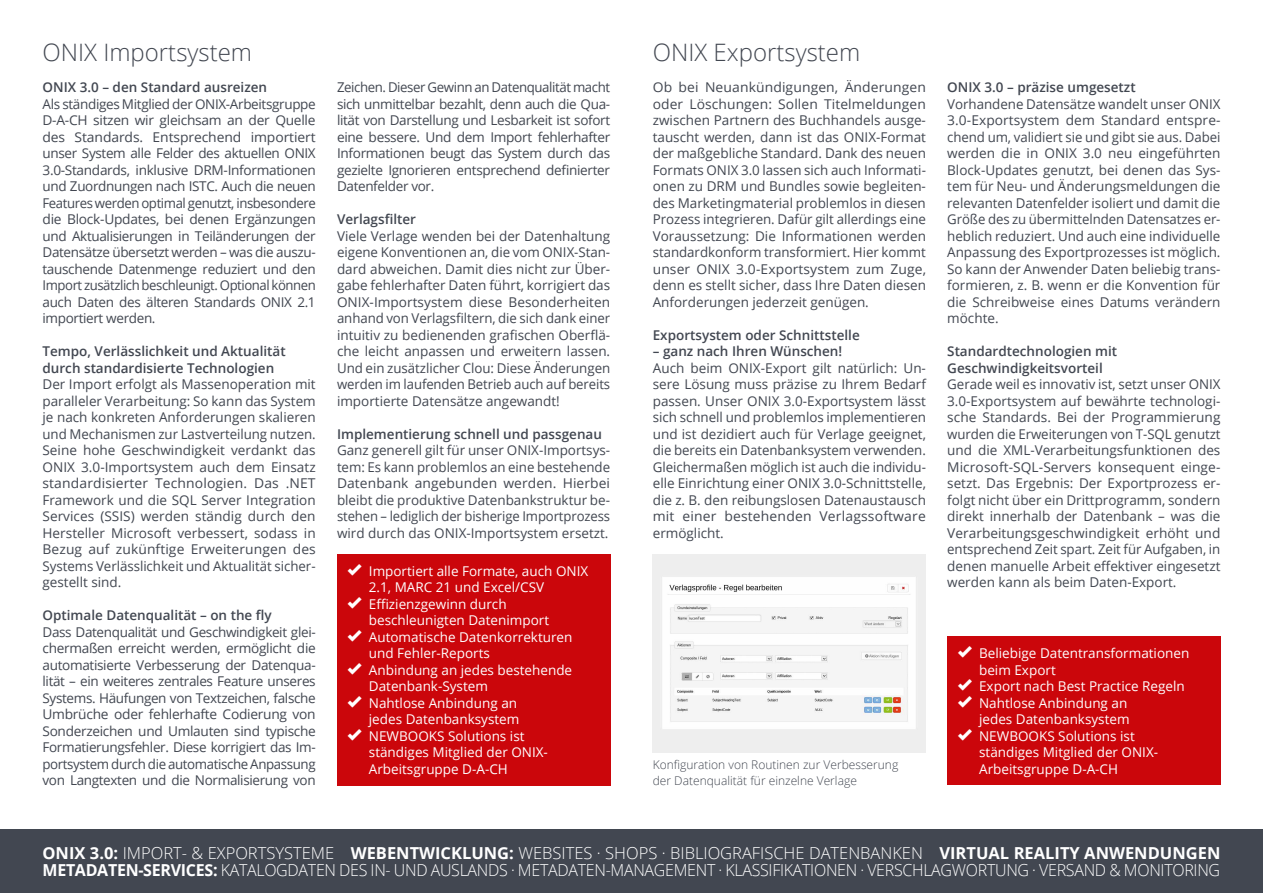
<style>
.page{position:relative;width:1263px;height:893px;background:#fff}
.page>*{position:absolute;margin:0;border:0;box-sizing:border-box;transform-origin:0 0}
.t1{font:300 24px "Open Sans";color:#424751}
.t2{font:300 16.5px/16.5px "Open Sans";letter-spacing:-.02em;color:#fff}
.t3{font:13.5px/16.5px "Open Sans";color:#424751;text-align:justify}
.t4{font:13.5px/16.5px "Open Sans";color:#fff}
.t5{font:600 13.5px/16.5px "Open Sans";color:#424751}
.t6{font:300 12px/16.5px "Open Sans";color:#424751}
.s1{font-weight:700}
</style>
<div class="page">
<div style="left:0;top:829px;width:1263px;height:64px;background:#424751"></div>
<div style="left:337px;top:554px;width:273px;height:231px;background:#cb060b"></div>
<div style="left:947px;top:637px;width:273px;height:148px;background:#cb060b"></div>
<img style="left:653px;top:554px;width:273px;height:198px">
<h1 class="t1" style="left:43px;top:36px;width:211px">ONIX Importsystem</h1>
<p class="t5" style="left:43px;top:79px;width:226px">ONIX 3.0 – den Standard ausreizen</p>
<p class="t3" style="left:43px;top:95px;width:275px">Als ständiges Mitglied der ONIX-Arbeitsgruppe D-A-CH sitzen wir gleichsam an der Quelle des Standards. Entsprechend importiert unser System alle Felder des aktuellen ONIX 3.0-Standards, inklusive DRM-Informationen und Zuordnungen nach ISTC. Auch die neuen Features werden optimal genutzt, insbesondere die Block-Updates, bei denen Ergänzungen und Aktualisierungen in Teiländerungen der Datensätze übersetzt werden – was die auszu&shy;tauschende Datenmenge reduziert und den Import zusätzlich beschleunigt. Optional können auch Daten des älteren Standards ONIX 2.1 importiert werden.</p>
<p class="t5" style="left:43px;top:343px;width:245px">Tempo, Verlässlichkeit und Aktualität durch standardisierte Technologien</p>
<p class="t3" style="left:43px;top:376px;width:275px">Der Import erfolgt als Massenoperation mit paralleler Verarbeitung: So kann das System je nach konkreten Anforderungen skalieren und Mechanismen zur Lastverteilung nutzen.<br>Seine hohe Geschwindigkeit verdankt das ONIX 3.0-Importsystem auch dem Einsatz standardisierter Technologien. Das .NET Framework und die SQL Server Integration Services (SSIS) werden ständig durch den Hersteller Microsoft verbessert, sodass in Bezug auf zukünftige Erweiterungen des Systems Verlässlichkeit und Aktualität sicher&shy;gestellt sind.</p>
<p class="t5" style="left:43px;top:607px;width:231px">Optimale Datenqualität – on the fly</p>
<p class="t3" style="left:43px;top:623px;width:275px">Dass Datenqualität und Geschwindigkeit glei&shy;chermaßen erreicht werden, ermöglicht die automatisierte Verbesserung der Datenqua&shy;lität – ein weiteres zentrales Feature unseres Systems. Häufungen von Textzeichen, falsche Umbrüche oder fehlerhafte Codierung von Sonderzeichen und Umlauten sind typische Formatierungsfehler. Diese korrigiert das Im&shy;portsystem durch die automatische Anpassung von Langtexten und die Normalisierung von</p>
<p class="t3" style="left:337px;top:79px;width:275px">Zeichen. Dieser Gewinn an Datenqualität macht sich unmittelbar bezahlt, denn auch die Qua&shy;lität von Darstellung und Lesbarkeit ist sofort eine bessere. Und dem Import fehlerhafter Informationen beugt das System durch das gezielte Ignorieren entsprechend definierter Datenfelder vor.</p>
<p class="t5" style="left:337px;top:211px;width:81px">Verlagsfilter</p>
<p class="t3" style="left:337px;top:227px;width:275px">Viele Verlage wenden bei der Datenhaltung eigene Konventionen an, die vom ONIX-Stan&shy;dard abweichen. Damit dies nicht zur Über&shy;gabe fehlerhafter Daten führt, korrigiert das ONIX-Importsystem diese Besonderheiten anhand von Verlagsfiltern, die sich dank einer intuitiv zu bedienenden grafischen Oberflä&shy;che leicht anpassen und erweitern lassen.<br>Und ein zusätzlicher Clou: Diese Änderungen werden im laufenden Betrieb auch auf bereits importierte Datensätze angewandt!</p>
<p class="t5" style="left:337px;top:425px;width:266px">Implementierung schnell und passgenau</p>
<p class="t3" style="left:337px;top:442px;width:275px">Ganz generell gilt für unser ONIX-Importsys&shy;tem: Es kann problemlos an eine bestehende Datenbank angebunden werden. Hierbei bleibt die produktive Datenbankstruktur be&shy;stehen – lediglich der bisherige Importprozess wird durch das ONIX-Importsystem ersetzt.</p>
<p class="t4" style="left:369px;top:562px;width:221px">Importiert alle Formate, auch ONIX<br>2.1, MARC 21 und Excel/CSV<br>Effizienzgewinn durch beschleunigten Datenimport<br>Automatische Datenkorrekturen und Fehler-Reports<br>Anbindung an jedes bestehende<br>Datenbank-System<br>Nahtlose Anbindung an<br>jedes Datenbanksystem<br>NEWBOOKS Solutions ist<br>ständiges Mitglied der ONIX-<br>Arbeitsgruppe D-A-CH</p>
<h1 class="t1" style="left:653px;top:36px;width:209px">ONIX Exportsystem</h1>
<p class="t3" style="left:653px;top:79px;width:275px">Ob bei Neuankündigungen, Änderungen oder Löschungen: Sollen Titelmeldungen zwischen Partnern des Buchhandels ausge&shy;tauscht werden, dann ist das ONIX-Format der maßgebliche Standard. Dank des neuen Formats ONIX 3.0 lassen sich auch Informati&shy;onen zu DRM und Bundles sowie begleiten&shy;des Marketingmaterial problemlos in diesen Prozess integrieren. Dafür gilt allerdings eine Voraussetzung: Die Informationen werden standardkonform transformiert. Hier kommt unser ONIX 3.0-Exportsystem zum Zuge, denn es stellt sicher, dass Ihre Daten diesen Anforderungen jederzeit genügen.</p>
<p class="t5" style="left:653px;top:326px;width:208px">Exportsystem oder Schnittstelle</p>
<p class="t5" style="left:653px;top:343px;width:191px">– ganz nach Ihren Wünschen!</p>
<p class="t3" style="left:653px;top:359px;width:275px">Auch beim ONIX-Export gilt natürlich: Un&shy;sere Lösung muss präzise zu Ihrem Bedarf passen. Unser ONIX 3.0-Exportsystem lässt sich schnell und problemlos implementieren und ist dezidiert auch für Verlage geeignet, die bereits ein Datenbanksystem verwenden.<br>Gleichermaßen möglich ist auch die individu&shy;elle Einrichtung einer ONIX 3.0-Schnittstelle, die z. B. den reibungslosen Datenaustausch mit einer bestehenden Verlagssoftware ermöglicht.</p>
<p class="t5" style="left:947px;top:79px;width:190px">ONIX 3.0 – präzise umgesetzt</p>
<p class="t3" style="left:947px;top:95px;width:275px">Vorhandene Datensätze wandelt unser ONIX 3.0-Exportsystem dem Standard entspre&shy;chend um, validiert sie und gibt sie aus. Dabei werden die in ONIX 3.0 neu eingeführten Block-Updates genutzt, bei denen das Sys&shy;tem für Neu- und Änderungsmeldungen die relevanten Datenfelder isoliert und damit die Größe des zu übermittelnden Datensatzes er&shy;heblich reduziert. Und auch eine individuelle Anpassung des Exportprozesses ist möglich.<br>So kann der Anwender Daten beliebig trans&shy;formieren, z. B. wenn er die Konvention für die Schreibweise eines Datums verändern möchte.</p>
<p class="t5" style="left:947px;top:343px;width:171px">Standardtechnologien mit<br>Geschwindigkeitsvorteil</p>
<p class="t3" style="left:947px;top:376px;width:275px">Gerade weil es innovativ ist, setzt unser ONIX 3.0-Exportsystem auf bewährte technologi&shy;sche Standards. Bei der Programmierung wurden die Erweiterungen von T-SQL genutzt und die XML-Verarbeitungsfunktionen des Microsoft-SQL-Servers konsequent einge&shy;setzt. Das Ergebnis: Der Exportprozess er&shy;folgt nicht über ein Drittprogramm, sondern direkt innerhalb der Datenbank – was die Verarbeitungsgeschwindigkeit erhöht und entsprechend Zeit spart. Zeit für Aufgaben, in denen manuelle Arbeit effektiver eingesetzt werden kann als beim Daten-Export.</p>
<p class="t6" style="left:653px;top:756px;width:247px">Konfiguration von Routinen zur Verbesserung der Datenqualität für einzelne Verlage</p>
<p class="t4" style="left:979px;top:645px;width:212px">Beliebige Datentransformationen beim Export<br>Export nach Best Practice Regeln<br>Nahtlose Anbindung an<br>jedes Datenbanksystem<br>NEWBOOKS Solutions ist ständiges Mitglied der ONIX-<br>Arbeitsgruppe D-A-CH</p>
<p class="t2" style="left:43px;top:844px;width:1179px"><span class="s1">ONIX 3.0:</span> IMPORT- &amp; EXPORTSYSTEME <span class="s1">WEBENTWICKLUNG:</span> WEBSITES · SHOPS · BIBLIOGRAFISCHE DATENBANKEN <span class="s1">VIRTUAL REALITY ANWENDUNGEN<br>METADATEN-SERVICES:</span> KATALOGDATEN DES IN- UND AUSLANDS · METADATEN-MANAGEMENT · KLASSIFIKATIONEN · VERSCHLAGWORTUNG · VERSAND &amp; MONITORING</p>
</div>
